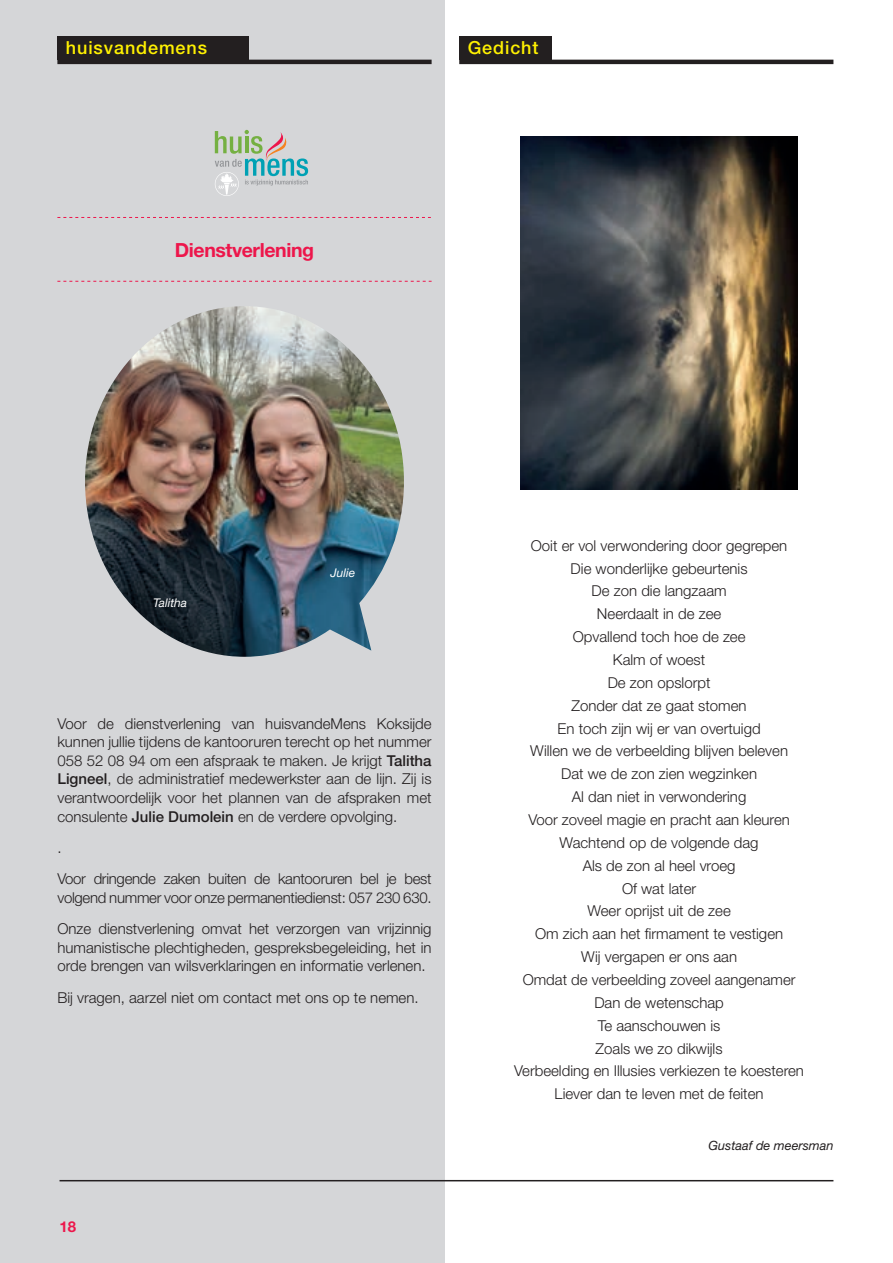
<style>
.page{position:relative;width:893px;height:1263px;background:#fff}
.page>*{position:absolute;margin:0;border:0;box-sizing:border-box;transform-origin:0 0}
.Inleiding_14pt_Helv_Bold{font:700 19.5px "Helvetica Neue LT Std";letter-spacing:-.02em;color:#ed164b}
.t1{font:500 18px "Helvetica Neue LT Std";letter-spacing:.05em;color:#fff101}
.t2{font:300 15px/18.6px "Helvetica Neue LT Std";color:#231f20;text-align:justify}
.t3{font:300 15px/18.6px "Helvetica Neue LT Std";letter-spacing:-.02em;color:#231f20}
.t4{font:700 15px "Helvetica Neue LT Std";color:#ed164b}
.t5{font:italic 12.75px "Helvetica Neue LT Std";color:#231f20}
.t6{font:italic 12px "Helvetica Neue LT Std";color:#fff}
.s1{font-weight:500}
</style>
<div class="page">
<div style="left:0;top:0;width:444px;height:1263px;background:#d5d6d8"></div>
<hr style="left:60px;top:1180px;width:773px;height:1px;background:#231f20">
<hr style="left:57px;top:60px;width:375px;height:4px;background:#231f20">
<hr style="left:459px;top:60px;width:374px;height:4px;background:#231f20">
<div style="left:57px;top:36px;width:192px;height:24px;background:#231f20"></div>
<div style="left:459px;top:36px;width:92px;height:24px;background:#231f20"></div>
<svg style="left:57px;top:217px;width:374px;height:1px"></svg>
<svg style="left:57px;top:281px;width:375px;height:1px"></svg>
<svg style="left:215px;top:130px;width:93px;height:66px"></svg>
<img style="left:85px;top:306px;width:319px;height:351px">
<img style="left:521px;top:137px;width:276px;height:352px">
<p class="t1" style="left:66px;top:37px;width:143px">huisvandemens</p>
<p class="t1" style="left:468px;top:37px;width:72px">Gedicht</p>
<p class="Inleiding_14pt_Helv_Bold" style="left:175px;top:237px;width:141px">Dienstverlening</p>
<p class="t6" style="left:153px;top:596px;width:36px">Talitha</p>
<p class="t6" style="left:330px;top:566px;width:26px">Julie</p>
<p class="t2" style="left:57px;top:713px;width:376px">Voor de dienstverlening van huisvandeMens Koksijde kunnen jullie tijdens de kantooruren terecht op het nummer 058 52 08 94 om een afspraak te maken. Je krijgt <span class="s1">Talitha Ligneel</span>, de administratief medewerkster aan de lijn. Zij is verantwoordelijk voor het plannen van de afspraken met consulente <span class="s1">Julie Dumolein</span> en de verdere opvolging.</p>
<p class="t2" style="left:57px;top:838px;width:6px">.</p>
<p class="t3" style="left:57px;top:869px;width:376px">Voor dringende zaken buiten de kantooruren bel je best volgend nummer voor onze permanentiedienst: 057 230 630.</p>
<p class="t2" style="left:57px;top:919px;width:376px">Onze dienstverlening omvat het verzorgen van vrijzinnig humanistische plechtigheden, gespreksbegeleiding, het in orde brengen van wilsverklaringen en informatie verlenen.</p>
<p class="t2" style="left:57px;top:988px;width:363px">Bij vragen, aarzel niet om contact met ons op te nemen.</p>
<p class="t4" style="left:60px;top:1217px;width:18px">18</p>
<p class="t2" style="left:531px;top:536px;width:258px">Ooit er vol verwondering door gegrepen</p>
<p class="t2" style="left:571px;top:559px;width:178px">Die wonderlijke gebeurtenis</p>
<p class="t2" style="left:592px;top:581px;width:137px">De zon die langzaam</p>
<p class="t2" style="left:597px;top:604px;width:126px">Neerdaalt in de zee</p>
<p class="t2" style="left:573px;top:627px;width:174px">Opvallend toch hoe de zee</p>
<p class="t2" style="left:613px;top:650px;width:94px">Kalm of woest</p>
<p class="t2" style="left:608px;top:673px;width:104px">De zon opslorpt</p>
<p class="t2" style="left:572px;top:696px;width:177px">Zonder dat ze gaat stomen</p>
<p class="t2" style="left:557px;top:719px;width:205px">En toch zijn wij er van overtuigd</p>
<p class="t2" style="left:530px;top:741px;width:259px">Willen we de verbeelding blijven beleven</p>
<p class="t2" style="left:561px;top:764px;width:197px">Dat we de zon zien wegzinken</p>
<p class="t2" style="left:572px;top:787px;width:176px">Al dan niet in verwondering</p>
<p class="t2" style="left:528px;top:810px;width:263px">Voor zoveel magie en pracht aan kleuren</p>
<p class="t2" style="left:560px;top:833px;width:200px">Wachtend op de volgende dag</p>
<p class="t2" style="left:583px;top:856px;width:154px">Als de zon al heel vroeg</p>
<p class="t2" style="left:622px;top:879px;width:76px">Of wat later</p>
<p class="t2" style="left:587px;top:901px;width:145px">Weer oprijst uit de zee</p>
<p class="t2" style="left:535px;top:924px;width:250px">Om zich aan het firmament te vestigen</p>
<p class="t2" style="left:581px;top:947px;width:157px">Wij vergapen er ons aan</p>
<p class="t2" style="left:523px;top:970px;width:274px">Omdat de verbeelding zoveel aangenamer</p>
<p class="t2" style="left:594px;top:993px;width:131px">Dan de wetenschap</p>
<p class="t2" style="left:598px;top:1016px;width:124px">Te aanschouwen is</p>
<p class="t2" style="left:596px;top:1039px;width:128px">Zoals we zo dikwijls</p>
<p class="t2" style="left:514px;top:1061px;width:291px">Verbeelding en Illusies verkiezen te koesteren</p>
<p class="t2" style="left:555px;top:1084px;width:210px">Liever dan te leven met de feiten</p>
<p class="t5" style="left:708px;top:1138px;width:126px">Gustaaf de meersman</p>
</div>
